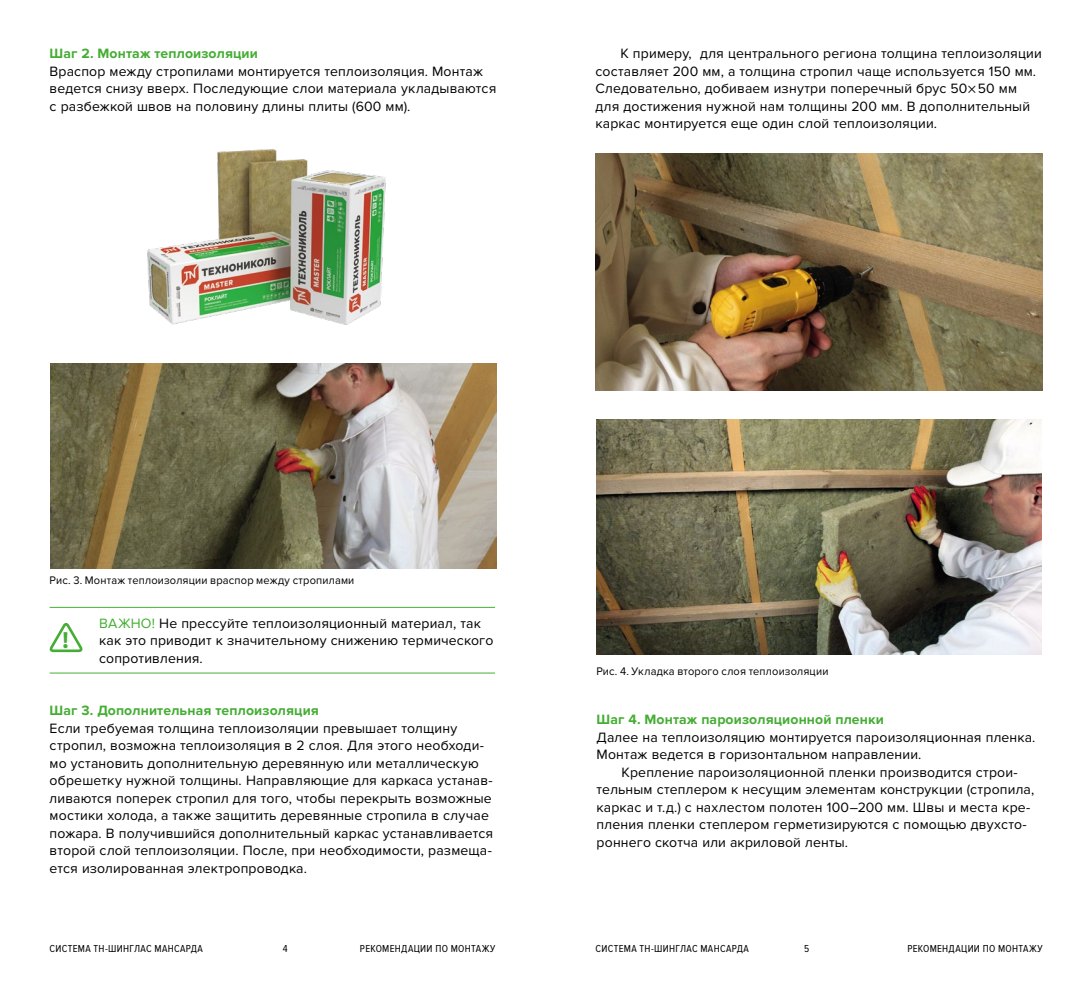
<style>
.page{position:relative;width:1092px;height:993px;background:#fff}
.page>*{position:absolute;margin:0;border:0;box-sizing:border-box;transform-origin:0 0}
.t1{font:700 23.45px "Myriad Pro";color:#44ad33}
.t2{font:14px/17.5px "Proxima Nova";letter-spacing:.01em;color:#000}
.t3{font:700 14px "Proxima Nova";letter-spacing:.01em;color:#44ad33}
.t4{font:11.38px "Proxima Nova";letter-spacing:.015em;color:#000}
.t5{font:10.5px "Proxima Nova Cond";letter-spacing:.03em;color:#000}
.s1{font-family:"Myriad Pro"}
.s2{color:#44ad33}
</style>
<div class="page">
<img style="left:147px;top:149px;width:239px;height:176px">
<img style="left:51px;top:363px;width:445px;height:205px">
<hr style="left:50px;top:606px;width:445px;height:1px;background:#44ad33">
<hr style="left:50px;top:672px;width:445px;height:1px;background:#44ad33">
<svg style="left:49px;top:623px;width:34px;height:30px"></svg>
<img style="left:595px;top:154px;width:446px;height:236px">
<img style="left:596px;top:419px;width:445px;height:235px">
<p class="t3" style="left:50px;top:46px;width:210px">Шаг 2. Монтаж теплоизоляции</p>
<p class="t2" style="left:50px;top:63px;width:448px">Враспор между стропилами монтируется теплоизоляция. Монтаж ведется снизу вверх. Последующие слои материала укладываются с разбежкой швов на половину длины плиты (600 мм).</p>
<p class="t2" style="left:595px;top:45px;width:448px;text-indent:25px">К примеру, для центрального региона толщина теплоизоляции составляет 200 мм, а толщина стропил чаще используется 150 мм.<br>Следовательно, добиваем изнутри поперечный брус 50 <span class="s1">×</span>50 мм для достижения нужной нам толщины 200 мм. В дополнительный каркас монтируется еще один слой теплоизоляции.</p>
<p class="t4" style="left:50px;top:573px;width:306px">Рис. 3. Монтаж теплоизоляции враспор между стропилами</p>
<p class="t2" style="left:99px;top:614px;width:395px"><span class="s2">ВАЖНО!</span> Не прессуйте теплоизоляционный материал, так как это приводит к значительному снижению термического сопротивления.</p>
<h1 class="t1" style="left:62px;top:624px;width:8px">!</h1>
<p class="t3" style="left:50px;top:702px;width:271px">Шаг 3. Дополнительная теплоизоляция</p>
<p class="t2" style="left:50px;top:719px;width:445px">Если требуемая толщина теплоизоляции превышает толщину стропил, возможна теплоизоляция в 2 слоя. Для этого необходи&shy;мо установить дополнительную деревянную или металлическую обрешетку нужной толщины. Направляющие для каркаса устанав&shy;ливаются поперек стропил для того, чтобы перекрыть возможные мостики холода, а также защитить деревянные стропила в случае пожара. В получившийся дополнительный каркас устанавливается второй слой теплоизоляции. После, при необходимости, размеща&shy;ется изолированная электропроводка.</p>
<p class="t4" style="left:596px;top:664px;width:233px">Рис. 4. Укладка второго слоя теплоизоляции</p>
<p class="t3" style="left:596px;top:711px;width:289px">Шаг 4. Монтаж пароизоляционной пленки</p>
<p class="t2" style="left:596px;top:728px;width:440px">Далее на теплоизоляцию монтируется пароизоляционная пленка.<br>Монтаж ведется в горизонтальном направлении.</p>
<p class="t2" style="left:596px;top:763px;width:439px;text-indent:25px">Крепление пароизоляционной пленки производится строи&shy;тельным степлером к несущим элементам конструкции (стропила, каркас и т. д.) с нахлестом полотен 100–200 мм. Швы и места кре&shy;пления пленки степлером герметизируются с помощью двухсто&shy;роннего скотча или акриловой ленты.</p>
<p class="t5" style="left:50px;top:942px;width:155px">СИСТЕМА ТН-ШИНГЛАС МАНСАРДА</p>
<p class="t5" style="left:283px;top:942px;width:6px">4</p>
<p class="t5" style="left:360px;top:942px;width:137px">РЕКОМЕНДАЦИИ ПО МОНТАЖУ</p>
<p class="t5" style="left:595px;top:942px;width:155px">СИСТЕМА ТН-ШИНГЛАС МАНСАРДА</p>
<p class="t5" style="left:804px;top:942px;width:7px">5</p>
<p class="t5" style="left:907px;top:942px;width:137px">РЕКОМЕНДАЦИИ ПО МОНТАЖУ</p>
</div>
